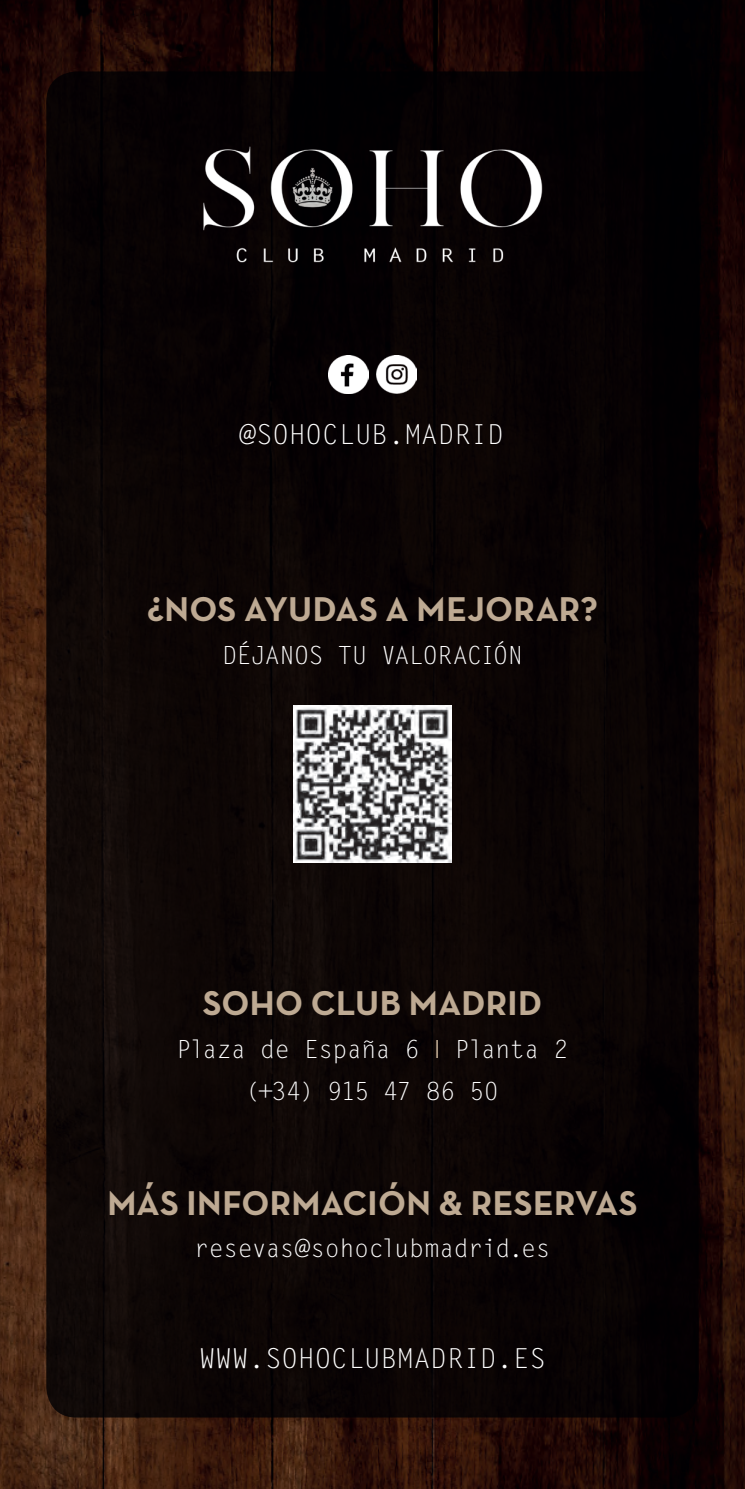
<style>
.page{position:relative;width:745px;height:1489px;background:#fff}
.page>*{position:absolute;margin:0;border:0;box-sizing:border-box;transform-origin:0 0}
.t1{font:700 35px "Neutra Text";letter-spacing:.01em;color:#beaa93}
.t2{font:27.5px "Letter Gothic Std";color:#fff}
.t3{font:25px/42.2px "Letter Gothic Std";letter-spacing:-.03em;color:#fff;text-align:center}
.s1{font-family:"Helvetica";font-weight:300;color:#beaa93}
</style>
<div class="page">
<img style="left:0;top:0;width:744px;height:1488px">
<div style="left:46px;top:71px;width:652px;height:1346px;background:#0a0404;border-radius:30px"></div>
<img style="left:293px;top:706px;width:158px;height:156px">
<img style="left:203px;top:142px;width:340px;height:128px">
<img style="left:376px;top:355px;width:40px;height:38px">
<img style="left:328px;top:355px;width:40px;height:38px">
<p class="t2" style="left:239px;top:418px;width:265px">@SOHOCLUB.MADRID</p>
<h1 class="t1" style="left:147px;top:587px;width:452px">¿NOS AYUDAS A MEJORAR?</h1>
<p class="t3" style="left:222px;top:634px;width:302px">DÉJANOS TU VALORACIÓN</p>
<h1 class="t1" style="left:203px;top:981px;width:340px">SOHO CLUB MADRID</h1>
<p class="t3" style="left:176px;top:1028px;width:393px">Plaza de España 6 <span class="s1">I</span> Planta 2 (+34) 915 47 86 50</p>
<h1 class="t1" style="left:107px;top:1180px;width:531px">MÁS INFORMACIÓN &amp; RESERVAS</h1>
<p class="t3" style="left:194px;top:1227px;width:358px">resevas@sohoclubmadrid.es</p>
<p class="t2" style="left:199px;top:1341px;width:348px">WWW.SOHOCLUBMADRID.ES</p>
</div>
